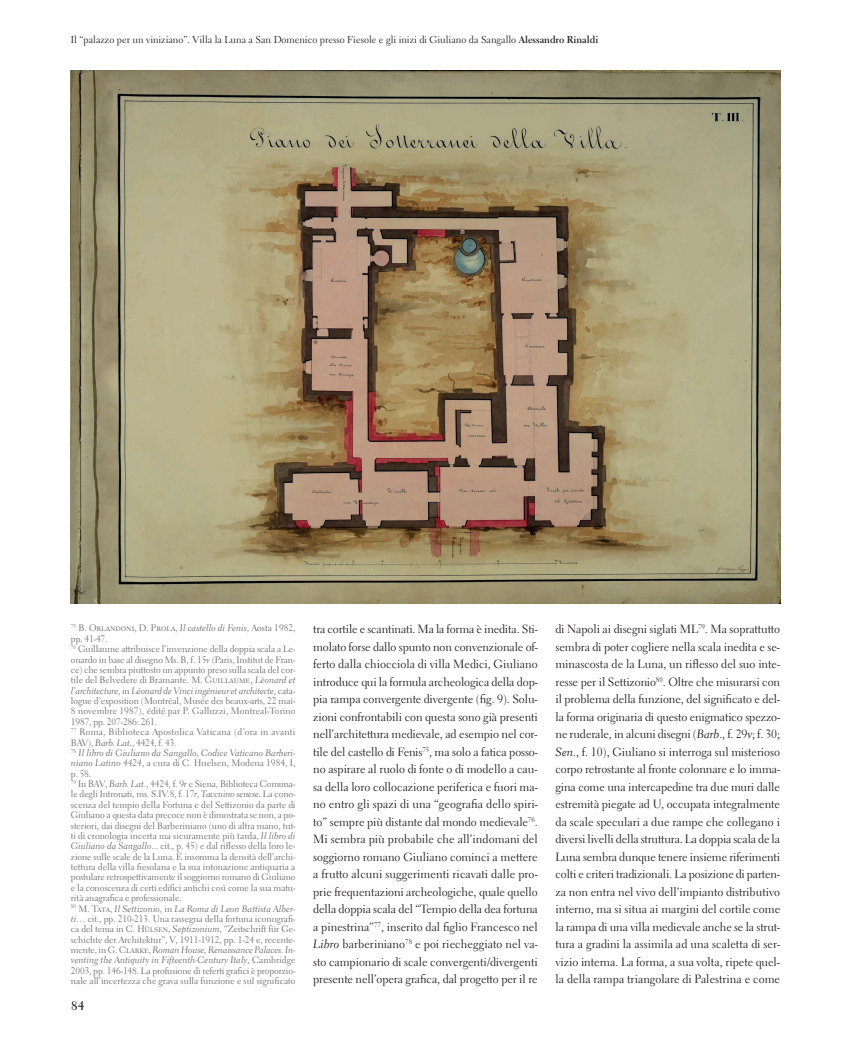
<style>
.page{position:relative;width:851px;height:1063px;background:#fff}
.page>*{position:absolute;margin:0;border:0;box-sizing:border-box;transform-origin:0 0}
.t1{font:700 12.5px "Electra LT Std";color:#231f20}
.t2{font:11.88px/17.5px "Electra LT Std";letter-spacing:-.005em;color:#231f20;text-align:justify}
.t3{font:10px "Electra LT Std";color:#231f20}
.t4{font:9.38px/10.4px "Electra LT Std";letter-spacing:-.005em;color:#6c6d70}
.t5{font:9.38px/10.4px "Electra LT Std Cursive";color:#6c6d70}
.s1{font-weight:700}
.s2{font-family:"Electra LT Std Cursive"}
.s3{font-family:"Electra LT Std"}
</style>
<div class="page">
<img style="left:71px;top:71px;width:709px;height:532px">
<p class="t3" style="left:71px;top:33px;width:529px">Il “palazzo per un viniziano”. Villa la Luna a San Domenico presso Fiesole e gli inizi di Giuliano da Sangallo <span class="s1">Alessandro Rinaldi</span></p>
<p class="t4" style="left:71px;top:623px;width:226px"><sup>75</sup> B. Orlandoni, D. Prola, <span class="s2">Il castello di Fenis</span>, Aosta 1982, pp. 41-47.<br><sup>76</sup> Guillaume attribuisce l’invenzione della doppia scala a Le&shy;onardo in base al disegno Ms. B, f. 15<span class="s2">v</span> (Paris, Institut de Fran&shy;ce) che sembra piuttosto un appunto preso sulla scala del cor&shy;tile del Belvedere di Bramante. M. Guillaume, <span class="s2">Lèonard et</span></p>
<p class="t5" style="left:71px;top:685px;width:226px">l’architecture<span class="s3">, in</span> Léonard de Vinci ingénieur et architecte<span class="s3">, cata-</span></p>
<p class="t4" style="left:71px;top:696px;width:226px">logue d’exposition (Montréal, Musée des beaux-arts, 22 mai-8 novembre 1987), édité par P. Galluzzi, Montreal-Torino 1987, pp. 207-286: 261.<br><sup>77</sup> Roma, Biblioteca Apostolica Vaticana (d’ora in avanti BAV), <span class="s2">Barb. Lat.</span>, 4424, f. 43.</p>
<p class="t5" style="left:71px;top:748px;width:226px"><sup>78</sup> Il libro di Giuliano da Sangallo, Codice Vaticano Barberi-</p>
<p class="t4" style="left:71px;top:758px;width:226px"><span class="s2">niano Latino 4424</span>, a cura di C. Huelsen, Modena 1984, I, p. 58.<br><sup>79</sup> In BAV, <span class="s2">Barb. Lat.</span>, 4424, f. 9<span class="s2">r</span> e Siena, Biblioteca Comuna&shy;le degli Intronati, ms. S.IV.8, f. 17<span class="s2">r</span>, <span class="s2">Taccuino senese</span>. La cono&shy;scenza del tempio della Fortuna e del Settizonio da parte di Giuliano a questa data precoce non è dimostrata se non, a po&shy;steriori, dai disegni del Barberiniano (uno di altra mano, tut&shy;ti di cronologia incerta ma sicuramente più tarda, <span class="s2">Il libro di Giuliano da Sangallo</span>... cit., p. 45) e dal riflesso della loro le&shy;zione sulle scale de la Luna. È insomma la densità dell’archi&shy;tettura della villa fiesolana e la sua intonazione antiquaria a postulare retrospettivamente il soggiorno romano di Giuliano e la conoscenza di certi edifici antichi così come la sua matu&shy;rità anagrafica e professionale.</p>
<p class="t5" style="left:71px;top:903px;width:226px"><sup>80</sup> <span class="s3">M. Tata,</span> Il Settizonio<span class="s3">, in</span> La Roma di Leon Battista Alber-</p>
<p class="t4" style="left:71px;top:914px;width:226px;text-align:justify"><span class="s2">ti</span>… cit., pp. 210-213. Una rassegna della fortuna iconografi&shy;ca del tema in C. Hülsen, <span class="s2">Septizonium</span>, “Zeitschrift für Ge&shy;schichte der Architektur”, V, 1911-1912, pp. 1-24 e, recente-</p>
<p class="t5" style="left:71px;top:945px;width:226px"><span class="s3">mente, in G. Clarke,</span> Roman House, Renaissance Palaces. In&shy;venting the Antiquity in Fifteenth-Century Italy<span class="s3">, Cambridge</span></p>
<p class="t4" style="left:71px;top:965px;width:226px">2003, pp. 146-148. La profusione di referti grafici è proporzio&shy;nale all’incertezza che grava sulla funzione e sul significato</p>
<p class="t1" style="left:71px;top:998px;width:14px">84</p>
<p class="t2" style="left:313px;top:620px;width:226px">tra cortile e scantinati. Ma la forma è inedita. Sti&shy;molato forse dallo spunto non convenzionale of&shy;ferto dalla chiocciola di villa Medici, Giuliano introduce qui la formula archeologica della dop&shy;pia rampa convergente divergente (fig. 9). Solu&shy;zioni confrontabili con questa sono già presenti nell’architettura medievale, ad esempio nel cor&shy;tile del castello di Fenis<sup>75</sup>, ma solo a fatica posso&shy;no aspirare al ruolo di fonte o di modello a cau&shy;sa della loro collocazione periferica e fuori ma&shy;no entro gli spazi di una “geografia dello spiri&shy;to” sempre più distante dal mondo medievale<sup>76</sup>.<br>Mi sembra più probabile che all’indomani del soggiorno romano Giuliano cominci a mettere a frutto alcuni suggerimenti ricavati dalle pro&shy;prie frequentazioni archeologiche, quale quello della doppia scala del “Tempio della dea fortuna a pinestrina”<sup>77</sup>, inserito dal figlio Francesco nel <span class="s2">Libro</span> barberiniano<sup>78</sup> e poi riecheggiato nel va&shy;sto campionario di scale convergenti/divergenti presente nell’opera grafica, dal progetto per il re</p>
<p class="t2" style="left:555px;top:620px;width:226px">di Napoli ai disegni siglati ML<sup>79</sup>. Ma soprattutto sembra di poter cogliere nella scala inedita e se&shy;minascosta de la Luna, un riflesso del suo inte&shy;resse per il Settizonio<sup>80</sup>. Oltre che misurarsi con il problema della funzione, del significato e del&shy;la forma originaria di questo enigmatico spezzo&shy;ne ruderale, in alcuni disegni (<span class="s2">Barb</span>., f. 29<span class="s2">v</span>; f. 30; <span class="s2">Sen.</span>, f. 10), Giuliano si interroga sul misterioso corpo retrostante al fronte colonnare e lo imma&shy;gina come una intercapedine tra due muri dalle estremità piegate ad U, occupata integralmente da scale speculari a due rampe che collegano i diversi livelli della struttura. La doppia scala de la Luna sembra dunque tenere insieme riferimenti colti e criteri tradizionali. La posizione di parten&shy;za non entra nel vivo dell’impianto distributivo interno, ma si situa ai margini del cortile come la rampa di una villa medievale anche se la strut&shy;tura a gradini la assimila ad una scaletta di ser&shy;vizio interna. La forma, a sua volta, ripete quel&shy;la della rampa triangolare di Palestrina e come</p>
</div>
